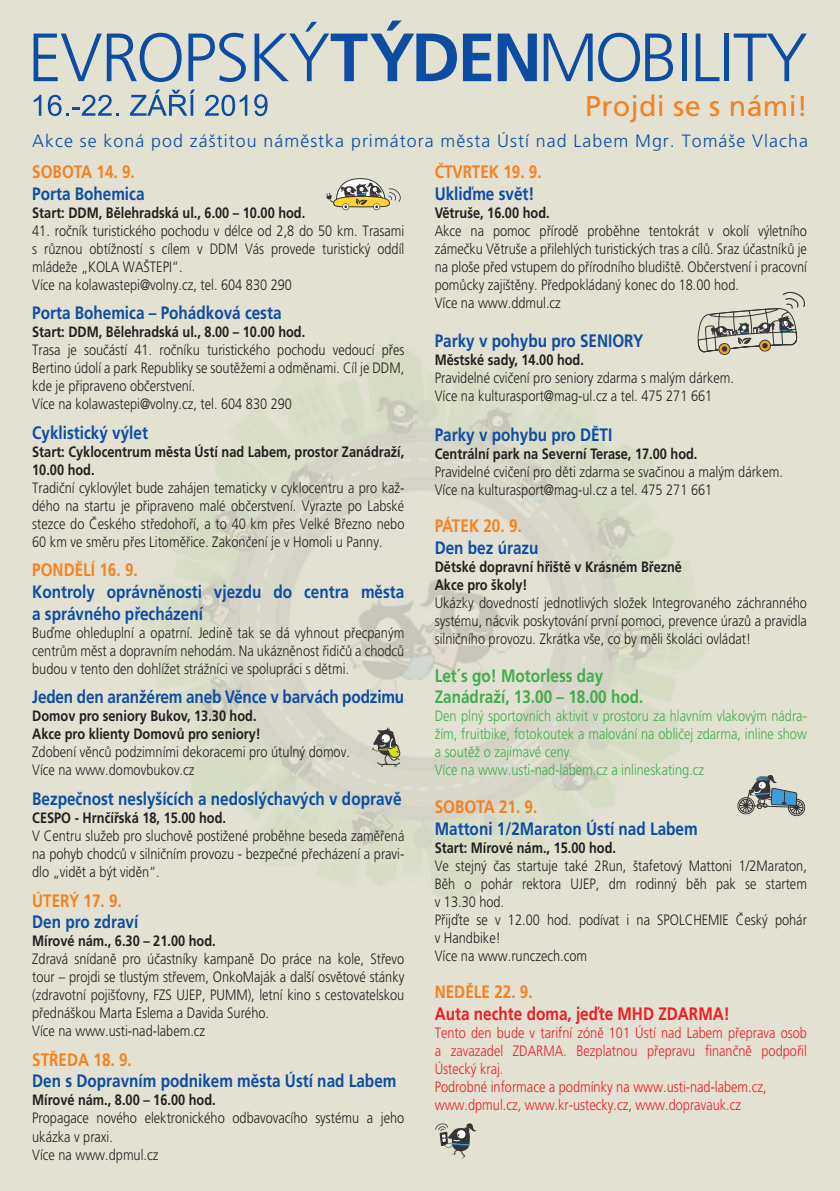
<style>
.page{position:relative;width:840px;height:1191px;background:#fff}
.page>*{position:absolute;margin:0;border:0;box-sizing:border-box;transform-origin:0 0}
.t1{font:28.6px "Frutiger CE";letter-spacing:.01em;color:#f58220}
.t2{font:700 18px/21.6px "Frutiger CE";color:#0d4da1;scale:.85 1}
.t3{font:700 18px "Frutiger CE";color:#f58220;scale:.85 1}
.t4{font:700 18px/21.6px "Frutiger CE";color:#40ae49;scale:.85 1}
.t5{font:700 18px "Frutiger CE";color:#ee1d23;scale:.85 1}
.t6{font:17.8px "Frutiger CE Light";letter-spacing:.06em;color:#0d4da1}
.t7{font:15px/18px "Frutiger CE Light";color:#231f20;scale:.85 1}
.t8{font:700 15px/18px "Frutiger CE";color:#231f20;scale:.85 1}
.t9{font:15px/18px "Frutiger CE Light";color:#ee1d23;scale:.85 1}
.t10{font:15px/18px "Frutiger CE Light";color:#40ae49;scale:.85 1}
</style>
<div class="page">
<div style="left:0;top:0;width:839px;height:1191px;background:#e2e1d2"></div>
<img style="left:143px;top:291px;width:663px;height:615px">
<svg style="left:34px;top:95px;width:7px;height:21px"></svg>
<svg style="left:48px;top:95px;width:71px;height:21px"></svg>
<svg style="left:130px;top:90px;width:65px;height:26px"></svg>
<svg style="left:205px;top:95px;width:42px;height:21px"></svg>
<svg style="left:34px;top:33px;width:148px;height:49px"></svg>
<svg style="left:188px;top:33px;width:58px;height:49px"></svg>
<svg style="left:254px;top:21px;width:202px;height:60px"></svg>
<svg style="left:463px;top:34px;width:28px;height:47px"></svg>
<svg style="left:497px;top:34px;width:39px;height:47px"></svg>
<svg style="left:543px;top:33px;width:129px;height:49px"></svg>
<div style="left:681px;top:34px;width:5px;height:47px;background:#0d4da1"></div>
<svg style="left:695px;top:34px;width:24px;height:47px"></svg>
<hr style="left:724px;top:34px;width:4px;height:47px;background:#0d4da1">
<svg style="left:733px;top:34px;width:73px;height:47px"></svg>
<svg style="left:254px;top:94px;width:13px;height:22px"></svg>
<svg style="left:435px;top:1123px;width:41px;height:35px"></svg>
<svg style="left:371px;top:727px;width:33px;height:40px"></svg>
<div style="left:736px;top:797px;width:18px;height:17px;border:1px solid #353635;border-radius:50%"></div>
<div style="left:787px;top:798px;width:18px;height:18px;border:1px solid #353635;border-radius:50%"></div>
<svg style="left:737px;top:773px;width:67px;height:43px"></svg>
<div style="left:717px;top:343px;width:13px;height:12px;border:1px dashed #353635;border-radius:50%"></div>
<div style="left:718px;top:343px;width:11px;height:12px;border:1px solid #fff;border-radius:50%"></div>
<div style="left:718px;top:343px;width:12px;height:12px;border:1px solid #353635;border-radius:50%"></div>
<svg style="left:694px;top:292px;width:111px;height:61px"></svg>
<svg style="left:326px;top:178px;width:75px;height:32px"></svg>
<h1 class="t1" style="left:585px;top:89px;width:224px">Projdi se s námi!</h1>
<p class="t6" style="left:32px;top:131px;width:776px">Akce se koná pod záštitou náměstka primátora města Ústí nad Labem Mgr. Tomáše Vlacha</p>
<p class="t3" style="left:32px;top:161px;width:122px">SOBOTA 14. 9.</p>
<p class="t2" style="left:32px;top:182px;width:134px">Porta Bohemica</p>
<p class="t8" style="left:32px;top:203px;width:322px">Start: DDM, Bělehradská ul., 6.00 – 10.00 hod.</p>
<p class="t7" style="left:32px;top:221px;width:439px">41. ročník turistického pochodu v délce od 2,8 do 50 km. Trasami s různou obtížností s cílem v DDM Vás provede turistický oddíl mládeže „KOLA WAŠTEPI“.<br>Více na kolawastepi@volny.cz, tel. 604 830 290</p>
<p class="t2" style="left:32px;top:302px;width:295px">Porta Bohemica – Pohádková cesta</p>
<p class="t8" style="left:32px;top:323px;width:322px">Start: DDM, Bělehradská ul., 8.00 – 10.00 hod.</p>
<p class="t7" style="left:32px;top:341px;width:439px">Trasa je součástí 41. ročníku turistického pochodu vedoucí přes Bertino údolí a park Republiky se soutěžemi a odměnami. Cíl je DDM, kde je připraveno občerstvení.<br>Více na kolawastepi@volny.cz, tel. 604 830 290</p>
<p class="t2" style="left:32px;top:422px;width:138px">Cyklistický výlet</p>
<p class="t8" style="left:32px;top:442px;width:439px">Start: Cyklocentrum města Ústí nad Labem, prostor Zanádraží,<br>10.00 hod.</p>
<p class="t7" style="left:32px;top:478px;width:439px;text-align:justify">Tradiční cyklovýlet bude zahájen tematicky v cyklocentru a pro kaž&shy;dého na startu je připraveno malé občerstvení. Vyrazte po Labské stezce do Českého středohoří, a to 40 km přes Velké Březno nebo 60 km ve směru přes Litoměřice. Zakončení je v Homoli u Panny.</p>
<p class="t3" style="left:32px;top:560px;width:126px">PONDĚLÍ 16. 9.</p>
<p class="t2" style="left:32px;top:581px;width:439px">Kontroly oprávněnosti vjezdu do centra města a správného přecházení</p>
<p class="t7" style="left:32px;top:623px;width:439px;text-align:justify">Buďme ohleduplní a opatrní. Jedině tak se dá vyhnout přecpaným centrům měst a dopravním nehodám. Na ukázněnost řidičů a chodců budou v tento den dohlížet strážníci ve spolupráci s dětmi.</p>
<p class="t2" style="left:32px;top:686px;width:439px">Jeden den aranžérem aneb Věnce v barvách podzimu</p>
<p class="t8" style="left:32px;top:707px;width:270px">Domov pro seniory Bukov, 13.30 hod.<br>Akce pro klienty Domovů pro seniory!</p>
<p class="t7" style="left:32px;top:743px;width:375px">Zdobení věnců podzimními dekoracemi pro útulný domov.<br>Více na www.domovbukov.cz</p>
<p class="t2" style="left:32px;top:788px;width:436px">Bezpečnost neslyšících a nedoslýchavých v dopravě</p>
<p class="t8" style="left:32px;top:808px;width:229px">CESPO - Hrnčířská 18, 15.00 hod.</p>
<p class="t7" style="left:32px;top:826px;width:439px;text-align:justify">V Centru služeb pro sluchově postižené proběhne beseda zaměřená na pohyb chodců v silničním provozu - bezpečné přecházení a pravi&shy;dlo „vidět a být viděn“.</p>
<p class="t3" style="left:32px;top:890px;width:107px">ÚTERÝ 17. 9.</p>
<p class="t2" style="left:32px;top:911px;width:126px">Den pro zdraví</p>
<p class="t8" style="left:32px;top:932px;width:217px">Mírové nám., 6.30 – 21.00 hod.</p>
<p class="t7" style="left:32px;top:950px;width:439px">Zdravá snídaně pro účastníky kampaně Do práce na kole, Střevo tour – projdi se tlustým střevem, OnkoMaják a další osvětové stánky (zdravotní pojišťovny, FZS UJEP, PUMM), letní kino s cestovatelskou přednáškou Marta Eslema a Davida Surého.<br>Více na www.usti-nad-labem.cz</p>
<p class="t3" style="left:32px;top:1049px;width:119px">STŘEDA 18. 9.</p>
<p class="t2" style="left:32px;top:1070px;width:430px">Den s Dopravním podnikem města Ústí nad Labem</p>
<p class="t8" style="left:32px;top:1091px;width:217px">Mírové nám., 8.00 – 16.00 hod.</p>
<p class="t7" style="left:32px;top:1109px;width:439px">Propagace nového elektronického odbavovacího systému a jeho ukázka v praxi.<br>Více na www.dpmul.cz</p>
<p class="t3" style="left:434px;top:161px;width:127px">ČTVRTEK 19. 9.</p>
<p class="t2" style="left:434px;top:182px;width:119px">Ukliďme svět!</p>
<p class="t8" style="left:434px;top:203px;width:137px">Větruše, 16.00 hod.</p>
<p class="t7" style="left:434px;top:221px;width:439px">Akce na pomoc přírodě proběhne tentokrát v okolí výletního zámečku Větruše a přilehlých turistických tras a cílů. Sraz účastníků je na ploše před vstupem do přírodního bludiště. Občerstvení i pracovní pomůcky zajištěny. Předpokládaný konec do 18.00 hod.<br>Více na www.ddmul.cz</p>
<p class="t2" style="left:434px;top:330px;width:247px">Parky v pohybu pro SENIORY</p>
<p class="t8" style="left:434px;top:351px;width:177px">Městské sady, 14.00 hod.</p>
<p class="t7" style="left:434px;top:369px;width:353px">Pravidelné cvičení pro seniory zdarma s malým dárkem.<br>Více na kulturasport@mag-ul.cz a tel. 475 271 661</p>
<p class="t2" style="left:434px;top:424px;width:210px">Parky v pohybu pro DĚTI</p>
<p class="t8" style="left:434px;top:444px;width:310px">Centrální park na Severní Terase, 17.00 hod.</p>
<p class="t7" style="left:434px;top:462px;width:411px">Pravidelné cvičení pro děti zdarma se svačinou a malým dárkem.<br>Více na kulturasport@mag-ul.cz a tel. 475 271 661</p>
<p class="t3" style="left:434px;top:516px;width:104px">PÁTEK 20. 9.</p>
<p class="t2" style="left:434px;top:537px;width:124px">Den bez úrazu</p>
<p class="t8" style="left:434px;top:558px;width:292px">Dětské dopravní hřiště v Krásném Březně<br>Akce pro školy!</p>
<p class="t7" style="left:434px;top:594px;width:439px;text-align:justify">Ukázky dovedností jednotlivých složek Integrovaného záchranného systému, nácvik poskytování první pomoci, prevence úrazů a pravidla silničního provozu. Zkrátka vše, co by měli školáci ovládat!</p>
<p class="t4" style="left:434px;top:664px;width:247px">Let´s go! Motorless day<br>Zanádraží, 13.00 – 18.00 hod.</p>
<p class="t10" style="left:434px;top:707px;width:439px">Den plný sportovních aktivit v prostoru za hlavním vlakovým nádra&shy;žím, fruitbike, fotokoutek a malování na obličej zdarma, inline show a soutěž o zajímavé ceny.<br>Více na www.usti-nad-labem.cz a inlineskating.cz</p>
<p class="t3" style="left:434px;top:796px;width:122px">SOBOTA 21. 9.</p>
<p class="t2" style="left:434px;top:817px;width:311px">Mattoni 1/2Maraton Ústí nad Labem</p>
<p class="t8" style="left:434px;top:838px;width:215px">Start: Mírové nám., 15.00 hod.</p>
<p class="t7" style="left:434px;top:856px;width:439px">Ve stejný čas startuje také 2Run, štafetový Mattoni 1/2Maraton, Běh o pohár rektora UJEP, dm rodinný běh pak se startem v 13.30 hod.<br>Přijďte se v 12.00 hod. podívat i na SPOLCHEMIE Český pohár v Handbike!<br>Více na www.runczech.com</p>
<p class="t3" style="left:434px;top:981px;width:117px">NEDĚLE 22. 9.</p>
<p class="t5" style="left:434px;top:1003px;width:348px">Auta nechte doma, jeďte MHD ZDARMA!</p>
<p class="t9" style="left:434px;top:1023px;width:439px">Tento den bude v tarifní zóně 101 Ústí nad Labem přeprava osob a zavazadel ZDARMA. Bezplatnou přepravu finančně podpořil Ústecký kraj.<br>Podrobné informace a podmínky na www.usti-nad-labem.cz, www.dpmul.cz, www.kr-ustecky.cz, www.dopravauk.cz</p>
</div>
